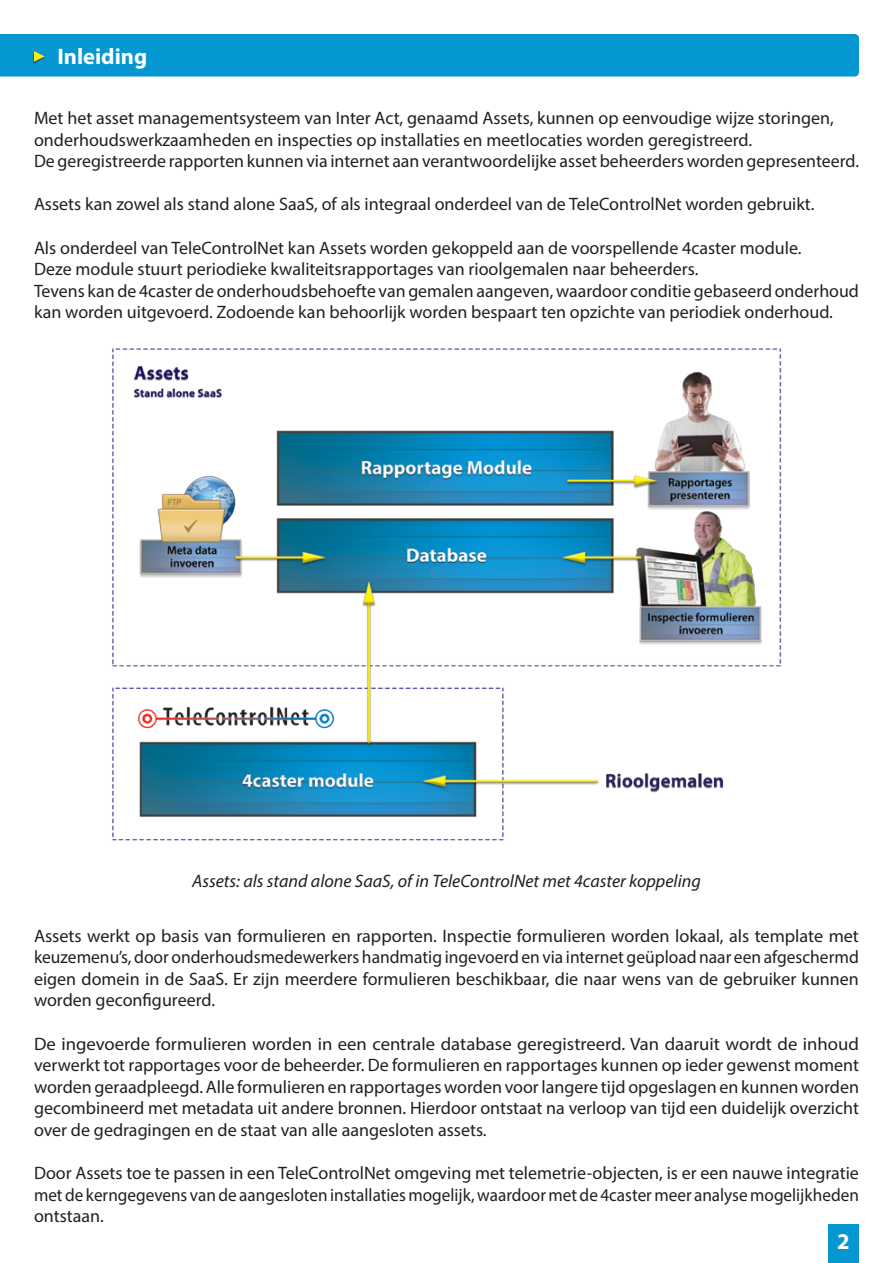
<style>
.page{position:relative;width:893px;height:1263px;background:#fff}
.page>*{position:absolute;margin:0;border:0;box-sizing:border-box;transform-origin:0 0}
.t1{font:700 22.5px "Myriad Pro";color:#fff}
.Alineastijl_1{font:18px/21.6px "Myriad Pro";color:#231f20;text-align:justify}
.Alineastijl_1-2{font:18px/21.6px "Myriad Pro";color:#231f20;text-align:justify;scale:1.04 1}
.Alineastijl_1-3{font:18px/21.6px "Myriad Pro";color:#231f20;scale:.96 1}
.Alineastijl_1-4{font:italic 18px "Myriad Pro";color:#231f20}
</style>
<div class="page">
<div style="left:828px;top:1224px;width:31px;height:39px;background:#0497d2"></div>
<div style="left:0;top:34px;width:859px;height:43px;background:#0497d2"></div>
<img style="left:112px;top:348px;width:670px;height:493px">
<p class="t1" style="left:57px;top:41px;width:91px">Inleiding</p>
<p class="Alineastijl_1" style="left:34px;top:107px;width:801px">Met het asset managementsysteem van Inter Act, genaamd Assets, kunnen op eenvoudige wijze storingen,</p>
<p class="Alineastijl_1" style="left:34px;top:129px;width:720px">onderhoudswerkzaamheden en inspecties op installaties en meetlocaties worden geregistreerd.</p>
<p class="Alineastijl_1" style="left:34px;top:150px;width:826px">De geregistreerde rapporten kunnen via internet aan verantwoordelijke asset beheerders worden gepresenteerd.</p>
<p class="Alineastijl_1" style="left:34px;top:193px;width:782px">Assets kan zowel als stand alone SaaS, of als integraal onderdeel van de TeleControlNet worden gebruikt.</p>
<p class="Alineastijl_1" style="left:34px;top:237px;width:769px">Als onderdeel van TeleControlNet kan Assets worden gekoppeld aan de voorspellende 4caster module.</p>
<p class="Alineastijl_1" style="left:34px;top:258px;width:666px">Deze module stuurt periodieke kwaliteitsrapportages van rioolgemalen naar beheerders.</p>
<p class="Alineastijl_1" style="left:34px;top:280px;width:826px">Tevens kan de 4caster de onderhoudsbehoefte van gemalen aangeven, waardoor conditie gebaseerd onderhoud</p>
<p class="Alineastijl_1" style="left:34px;top:301px;width:800px">kan worden uitgevoerd. Zodoende kan behoorlijk worden bespaart ten opzichte van periodiek onderhoud.</p>
<p class="Alineastijl_1-4" style="left:192px;top:870px;width:510px">Assets: als stand alone SaaS, of in TeleControlNet met 4caster koppeling</p>
<p class="Alineastijl_1" style="left:34px;top:924px;width:826px">Assets werkt op basis van formulieren en rapporten. Inspectie formulieren worden lokaal, als template met keuzemenu’s, door onderhoudsmedewerkers handmatig ingevoerd en via internet geüpload naar een afgeschermd eigen domein in de SaaS. Er zijn meerdere formulieren beschikbaar, die naar wens van de gebruiker kunnen worden geconfigureerd.</p>
<p class="Alineastijl_1-2" style="left:34px;top:1032px;width:795px">De ingevoerde formulieren worden in een centrale database geregistreerd. Van daaruit wordt de inhoud verwerkt tot rapportages voor de beheerder. De formulieren en rapportages kunnen op ieder gewenst moment worden geraadpleegd. Alle formulieren en rapportages worden voor langere tijd opgeslagen en kunnen worden gecombineerd met metadata uit andere bronnen. Hierdoor ontstaat na verloop van tijd een duidelijk overzicht over de gedragingen en de staat van alle aangesloten assets.</p>
<p class="Alineastijl_1" style="left:34px;top:1162px;width:826px">Door Assets toe te passen in een TeleControlNet omgeving met telemetrie-objecten, is er een nauwe integratie</p>
<p class="Alineastijl_1-3" style="left:34px;top:1184px;width:861px">met de kerngegevens van de aangesloten installaties mogelijk, waardoor met de 4caster meer analyse mogelijkheden ontstaan.</p>
<p class="t1" style="left:837px;top:1226px;width:14px">2</p>
</div>
